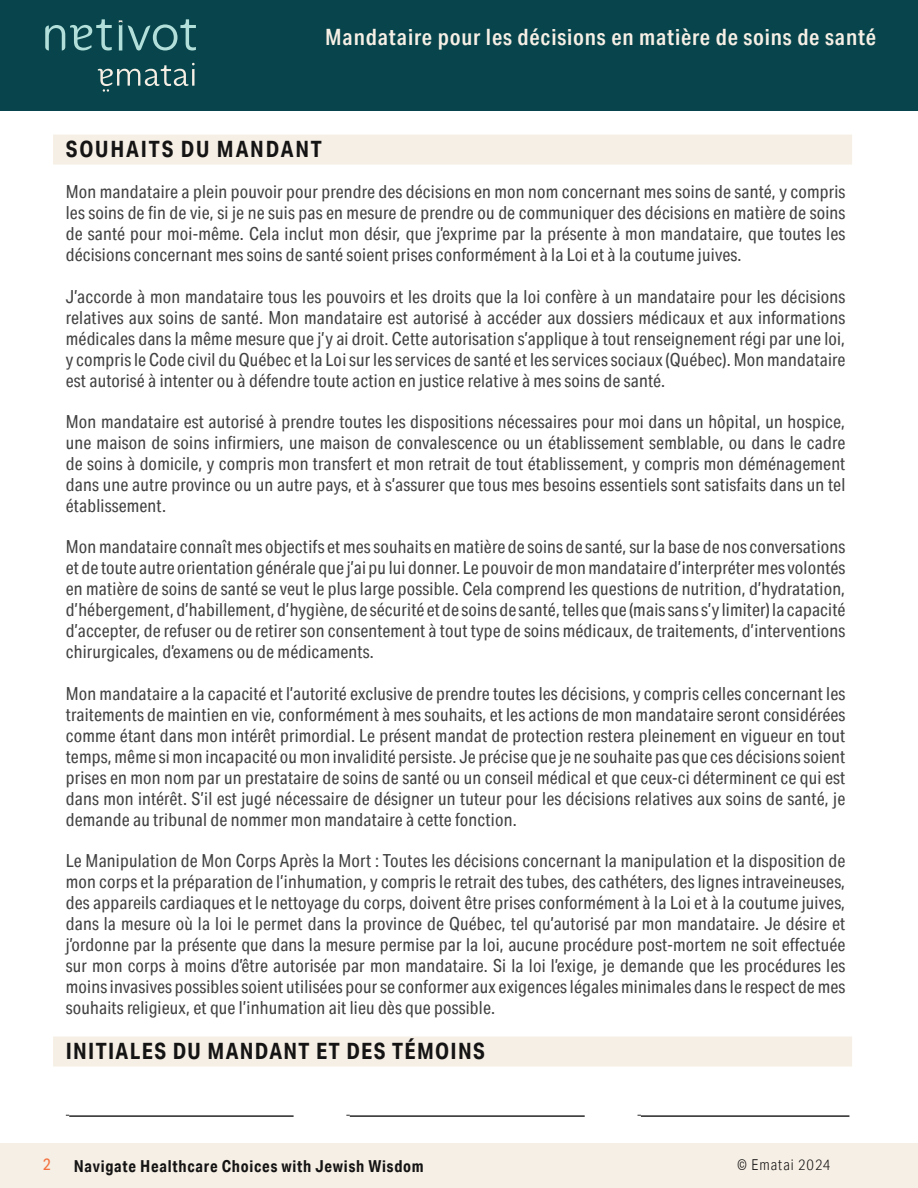
<style>
.page{position:relative;width:918px;height:1188px;background:#fff}
.page>*{position:absolute;margin:0;border:0;box-sizing:border-box;transform-origin:0 0}
.t1{font:600 22.5px "Aktiv Grotesk Cd";letter-spacing:.04em;color:#f6efe5}
.t2{font:700 22.5px "Aktiv Grotesk Cd";letter-spacing:.065em;color:#151414}
.t3{font:18px/21px "Aktiv Grotesk Cd";letter-spacing:.01em;color:#434242;text-align:justify}
.t4{font:700 16.5px "Aktiv Grotesk Cd";letter-spacing:.045em;color:#151414}
.t5{font:16.5px "Aktiv Grotesk Cd";color:#f3713e}
.t6{font:300 15px "Aktiv Grotesk Cd";letter-spacing:.06em;color:#151414}
</style>
<div class="page">
<div style="left:0;top:0;width:918px;height:111px;background:#07444b"></div>
<div style="left:0;top:1143px;width:918px;height:45px;background:#f6efe5"></div>
<svg style="left:98px;top:63px;width:97px;height:29px"></svg>
<svg style="left:128px;top:19px;width:68px;height:32px"></svg>
<svg style="left:45px;top:19px;width:67px;height:32px"></svg>
<svg style="left:119px;top:20px;width:3px;height:31px"></svg>
<div style="left:53px;top:135px;width:799px;height:30px;background:#f6efe5"></div>
<div style="left:53px;top:1037px;width:799px;height:30px;background:#f6efe5"></div>
<hr style="left:69px;top:1115px;width:225px;height:2px;background:#434242">
<hr style="left:350px;top:1115px;width:235px;height:2px;background:#434242">
<hr style="left:641px;top:1115px;width:208px;height:2px;background:#434242">
<p class="t1" style="left:325px;top:24px;width:553px">Mandataire pour les décisions en matière de soins de santé</p>
<p class="t2" style="left:66px;top:135px;width:257px">SOUHAITS DU MANDANT</p>
<p class="t3" style="left:66px;top:181px;width:781px">Mon mandataire a plein pouvoir pour prendre des décisions en mon nom concernant mes soins de santé, y compris les soins de fin de vie, si je ne suis pas en mesure de prendre ou de communiquer des décisions en matière de soins de santé pour moi-même. Cela inclut mon désir, que j’exprime par la présente à mon mandataire, que toutes les décisions concernant mes soins de santé soient prises conformément à la Loi et à la coutume juives.</p>
<p class="t3" style="left:66px;top:286px;width:781px">J’accorde à mon mandataire tous les pouvoirs et les droits que la loi confère à un mandataire pour les décisions relatives aux soins de santé. Mon mandataire est autorisé à accéder aux dossiers médicaux et aux informations médicales dans la même mesure que j’y ai droit. Cette autorisation s’applique à tout renseignement régi par une loi, y compris le Code civil du Québec et la Loi sur les services de santé et les services sociaux (Québec). Mon mandataire est autorisé à intenter ou à défendre toute action en justice relative à mes soins de santé.</p>
<p class="t3" style="left:66px;top:411px;width:781px">Mon mandataire est autorisé à prendre toutes les dispositions nécessaires pour moi dans un hôpital, un hospice, une maison de soins infirmiers, une maison de convalescence ou un établissement semblable, ou dans le cadre de soins à domicile, y compris mon transfert et mon retrait de tout établissement, y compris mon déménagement dans une autre province ou un autre pays, et à s’assurer que tous mes besoins essentiels sont satisfaits dans un tel établissement.</p>
<p class="t3" style="left:66px;top:536px;width:781px">Mon mandataire connaît mes objectifs et mes souhaits en matière de soins de santé, sur la base de nos conversations et de toute autre orientation générale que j’ai pu lui donner. Le pouvoir de mon mandataire d’interpréter mes volontés en matière de soins de santé se veut le plus large possible. Cela comprend les questions de nutrition, d’hydratation, d’hébergement, d’habillement, d’hygiène, de sécurité et de soins de santé, telles que (mais sans s’y limiter) la capacité d’accepter, de refuser ou de retirer son consentement à tout type de soins médicaux, de traitements, d’interventions chirurgicales, d’examens ou de médicaments.</p>
<p class="t3" style="left:66px;top:682px;width:781px">Mon mandataire a la capacité et l’autorité exclusive de prendre toutes les décisions, y compris celles concernant les traitements de maintien en vie, conformément à mes souhaits, et les actions de mon mandataire seront considérées comme étant dans mon intérêt primordial. Le présent mandat de protection restera pleinement en vigueur en tout temps, même si mon incapacité ou mon invalidité persiste. Je précise que je ne souhaite pas que ces décisions soient prises en mon nom par un prestataire de soins de santé ou un conseil médical et que ceux-ci déterminent ce qui est dans mon intérêt. S’il est jugé nécessaire de désigner un tuteur pour les décisions relatives aux soins de santé, je demande au tribunal de nommer mon mandataire à cette fonction.</p>
<p class="t3" style="left:66px;top:850px;width:781px">Le Manipulation de Mon Corps Après la Mort : Toutes les décisions concernant la manipulation et la disposition de mon corps et la préparation de l’inhumation, y compris le retrait des tubes, des cathéters, des lignes intraveineuses, des appareils cardiaques et le nettoyage du corps, doivent être prises conformément à la Loi et à la coutume juives, dans la mesure où la loi le permet dans la province de Québec, tel qu’autorisé par mon mandataire. Je désire et j’ordonne par la présente que dans la mesure permise par la loi, aucune procédure post-mortem ne soit effectuée sur mon corps à moins d’être autorisée par mon mandataire. Si la loi l’exige, je demande que les procédures les moins invasives possibles soient utilisées pour se conformer aux exigences légales minimales dans le respect de mes souhaits religieux, et que l’inhumation ait lieu dès que possible.</p>
<p class="t2" style="left:66px;top:1037px;width:420px">INITIALES DU MANDANT ET DES TÉMOINS</p>
<p class="t5" style="left:43px;top:1155px;width:10px">2</p>
<p class="t4" style="left:74px;top:1156px;width:351px">Navigate Healthcare Choices with Jewish Wisdom</p>
<p class="t6" style="left:737px;top:1156px;width:95px">© Ematai 2024</p>
</div>
